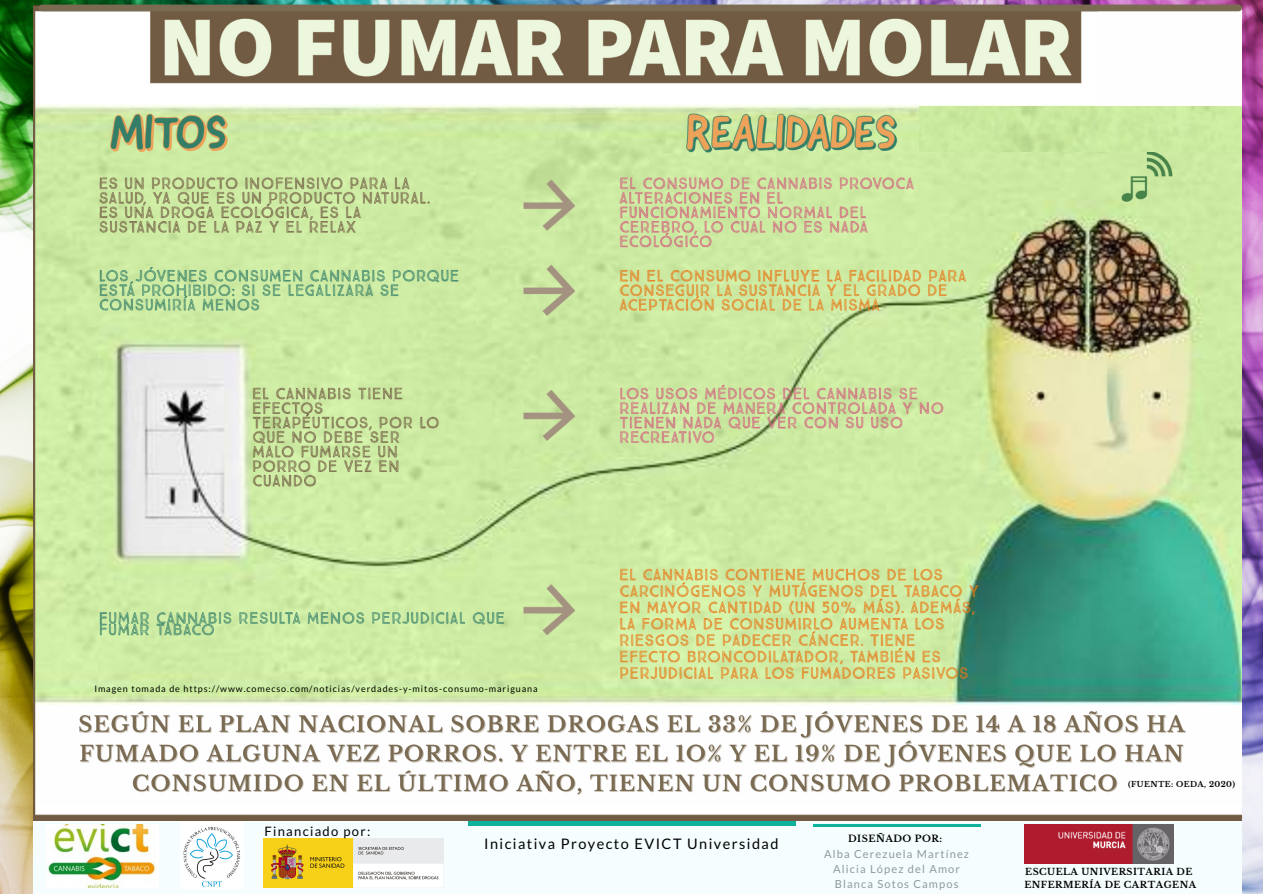
<style>
.page{position:relative;width:1263px;height:894px;background:#fff}
.page>*{position:absolute;margin:0;border:0;box-sizing:border-box;transform-origin:0 0}
.t1{font:14.55px "Lato";letter-spacing:.1em;color:#000}
.t2{font:13.05px "Lato";letter-spacing:.1em;color:#000}
.t3{font:11.1px "Lato";letter-spacing:.1em;color:#8c999a}
.t4{font:700 9.45px "Libre Baskerville";letter-spacing:.05em;color:#000}
.t5{font:700 9.15px "Libre Baskerville";letter-spacing:.05em;color:#000}
.t6{font:9px "Lato";letter-spacing:.1em;color:#000}
.t7{font:700 7.8px "Libre Baskerville";letter-spacing:.05em;color:#000}
</style>
<div class="page">
<img style="left:0;top:0;width:1263px;height:893px">
<div style="left:34px;top:20px;width:1208px;height:873px;background:#f5fdff"></div>
<hr style="left:468px;top:821px;width:328px;height:4px;background:#0eb29a">
<img style="left:48px;top:824px;width:108px;height:62px">
<img style="left:183px;top:826px;width:58px;height:61px">
<img style="left:264px;top:838px;width:180px;height:49px">
<img style="left:34px;top:5px;width:1208px;height:814px">
<hr style="left:813px;top:823px;width:168px;height:2px;background:#0eb29a">
<img style="left:1024px;top:824px;width:150px;height:39px">
<div style="left:1099px;top:8px;width:143px;height:102px;background:#fefefe"></div>
<img style="left:920px;top:106px;width:321px;height:45px">
<div style="left:42px;top:5px;width:1197px;height:6px;background:#7a6b52"></div>
<div style="left:39px;top:705px;width:1203px;height:99px;background:#fefefe"></div>
<img style="left:79px;top:711px;width:1108px;height:84px">
<p class="t6" style="left:94px;top:683px;width:445px">Imagen tomada de https://www.comecso.com/noticias/verdades-y-mitos-consumo-mariguana</p>
<p class="t2" style="left:264px;top:822px;width:107px">Financiado por:</p>
<p class="t1" style="left:484px;top:834px;width:296px">Iniciativa Proyecto EVICT Universidad</p>
<p class="t4" style="left:848px;top:832px;width:96px">DISEÑADO POR:</p>
<p class="t3" style="left:824px;top:846px;width:146px">Alba Cerezuela Martínez</p>
<p class="t3" style="left:833px;top:861px;width:128px">Alicia López del Amor</p>
<p class="t3" style="left:835px;top:876px;width:125px">Blanca Sotos Campos</p>
<p class="t7" style="left:1128px;top:779px;width:109px">(FUENTE: OEDA, 2020)</p>
<p class="t5" style="left:1025px;top:866px;width:169px">ESCUELA UNIVERSITARIA DE</p>
<p class="t5" style="left:1024px;top:878px;width:173px">ENFERMERÍA DE CARTAGENA</p>
</div>
